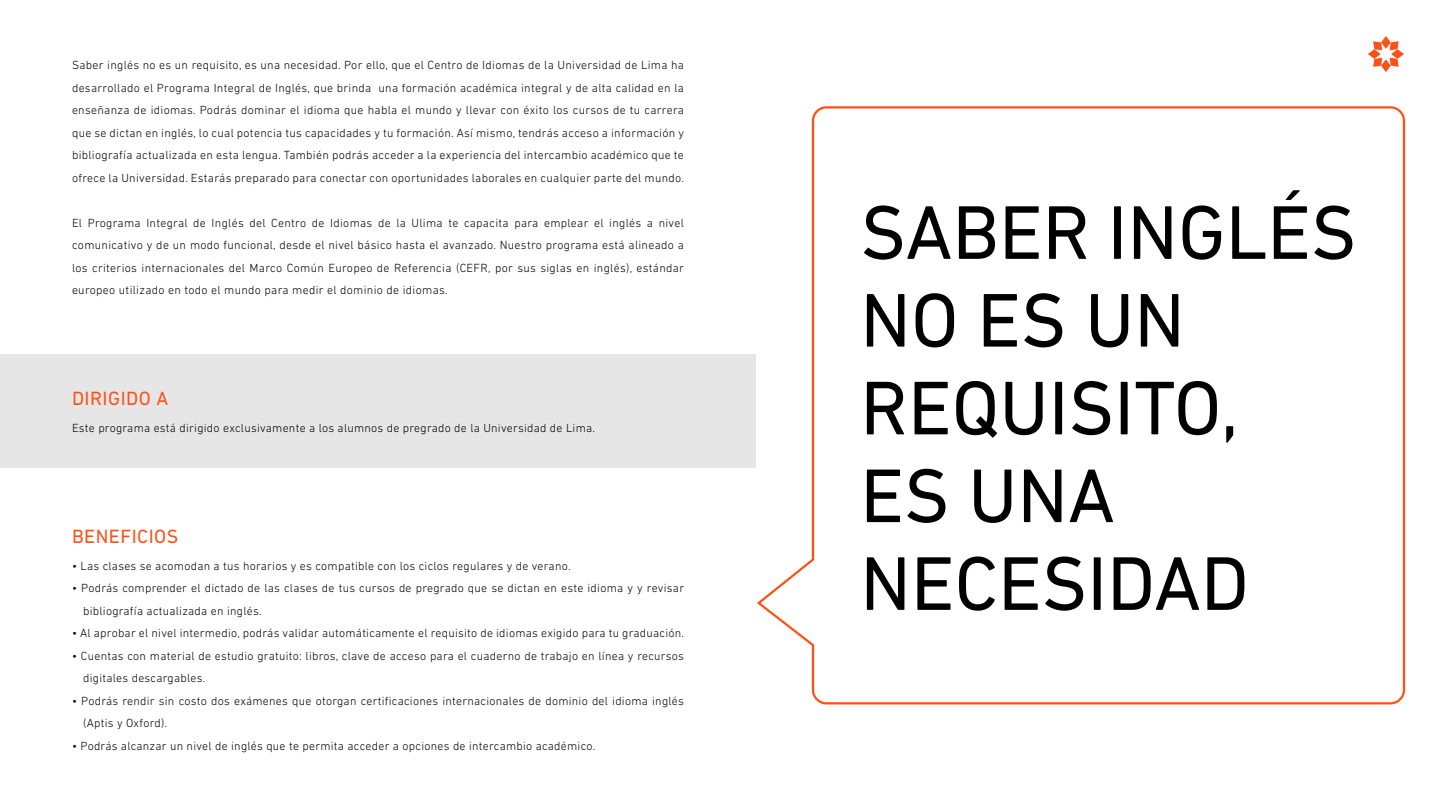
<style>
.page{position:relative;width:1440px;height:810px;background:#fff}
.page>*{position:absolute;margin:0;border:0;box-sizing:border-box;transform-origin:0 0}
.t1{font:77.25px/87.8px "DIN Next LT Pro";color:#000}
.t2{font:19.5px "DIN Next LT Pro";letter-spacing:.025em;color:#ff5117}
.t3{font:300 12px/22.5px "DIN Next LT Pro";letter-spacing:.02em;color:#000}
</style>
<div class="page">
<div style="left:0;top:354px;width:756px;height:114px;background:#e6e6e6"></div>
<svg style="left:1368px;top:36px;width:36px;height:36px"></svg>
<svg style="left:757px;top:106px;width:649px;height:599px"></svg>
<p class="t3" style="left:72px;top:54px;width:614px;text-align:justify">Saber inglés no es un requisito, es una necesidad. Por ello, que el Centro de Idiomas de la Universidad de Lima ha desarrollado el Programa Integral de Inglés, que brinda una formación académica integral y de alta calidad en la enseñanza de idiomas. Podrás dominar el idioma que habla el mundo y llevar con éxito los cursos de tu carrera que se dictan en inglés, lo cual potencia tus capacidades y tu formación. Así mismo, tendrás acceso a información y bibliografía actualizada en esta lengua. También podrás acceder a la experiencia del intercambio académico que te ofrece la Universidad. Estarás preparado para conectar con oportunidades laborales en cualquier parte del mundo.</p>
<p class="t3" style="left:72px;top:211px;width:614px;text-align:justify">El Programa Integral de Inglés del Centro de Idiomas de la Ulima te capacita para emplear el inglés a nivel comunicativo y de un modo funcional, desde el nivel básico hasta el avanzado. Nuestro programa está alineado a los criterios internacionales del Marco Común Europeo de Referencia (CEFR, por sus siglas en inglés), estándar europeo utilizado en todo el mundo para medir el dominio de idiomas.</p>
<h2 class="t2" style="left:72px;top:387px;width:98px">DIRIGIDO A</h2>
<p class="t3" style="left:72px;top:417px;width:525px">Este programa está dirigido exclusivamente a los alumnos de pregrado de la Universidad de Lima.</p>
<h2 class="t2" style="left:72px;top:525px;width:108px">BENEFICIOS</h2>
<p class="t3" style="left:72px;top:554px;width:500px">• Las clases se acomodan a tus horarios y es compatible con los ciclos regulares y de verano.</p>
<p class="t3" style="left:83px;top:577px;width:602px;text-indent:-11px">• Podrás comprender el dictado de las clases de tus cursos de pregrado que se dictan en este idioma y y revisar bibliografía actualizada en inglés.</p>
<p class="t3" style="left:72px;top:622px;width:614px">• Al aprobar el nivel intermedio, podrás validar automáticamente el requisito de idiomas exigido para tu graduación.</p>
<p class="t3" style="left:83px;top:644px;width:602px;text-indent:-11px">• Cuentas con material de estudio gratuito: libros, clave de acceso para el cuaderno de trabajo en línea y recursos digitales descargables.</p>
<p class="t3" style="left:83px;top:689px;width:602px;text-indent:-11px">• Podrás rendir sin costo dos exámenes que otorgan certificaciones internacionales de dominio del idioma inglés (Aptis y Oxford).</p>
<p class="t3" style="left:72px;top:734px;width:525px">• Podrás alcanzar un nivel de inglés que te permita acceder a opciones de intercambio académico.</p>
<h1 class="t1" style="left:860px;top:188px;width:498px">SABER INGLÉS<br>NO ES UN<br>REQUISITO,<br>ES UNA<br>NECESIDAD</h1>
</div>
